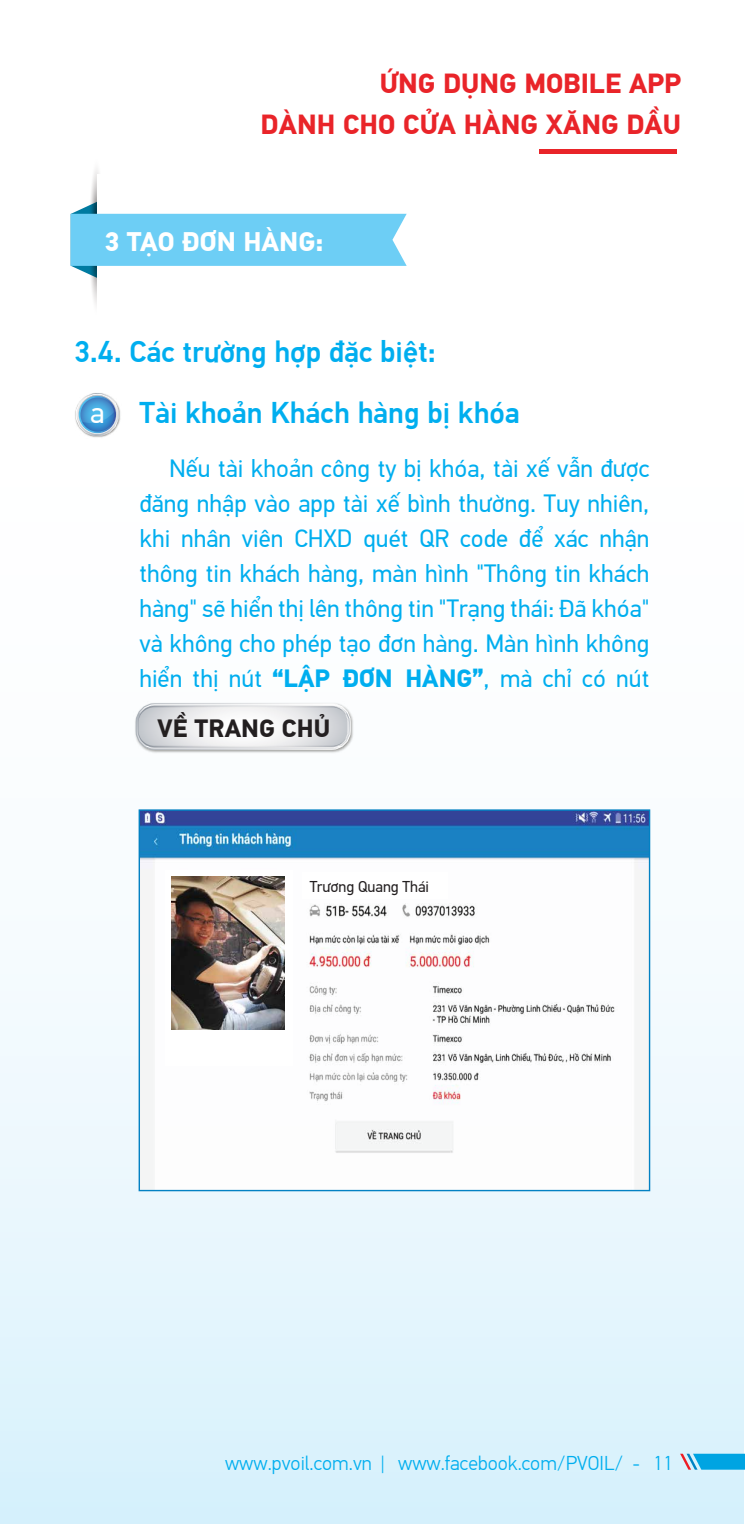
<style>
.page{position:relative;width:745px;height:1524px;background:#fff}
.page>*{position:absolute;margin:0;border:0;box-sizing:border-box;transform-origin:0 0}
.t1{font:500 30px/61.2px "SVN PF Din Text Pro";color:#00aeef}
.t2{font:700 27.5px/41.5px "SVN PF Din Text Pro";color:#e92429;text-align:right}
.t3{font:700 26.75px "SVN PF Din Text Pro";color:#fff}
.t4{font:25px/35px "SVN PF Din Text Pro";color:#00aeef;text-align:justify}
.t5{font:700 25px "SVN PF Din Text Pro";color:#231f20}
.t6{font:300 20px "SVN PF Din Text Pro";color:#00aeef}
.t7{font:15.75px "SVN PF Din Text Pro";color:#231f20}
.s1{font-weight:400;color:#fff}
.s2{font-weight:700}
</style>
<div class="page">
<div style="left:0;top:0;width:743px;height:1524px;background:linear-gradient(to bottom,#fff,#e0f3fc)"></div>
<svg style="left:679px;top:1453px;width:65px;height:16px"></svg>
<img style="left:133px;top:701px;width:222px;height:53px">
<svg style="left:136px;top:703px;width:214px;height:46px"></svg>
<img style="left:75px;top:392px;width:47px;height:47px">
<svg style="left:76px;top:393px;width:43px;height:43px"></svg>
<svg style="left:88px;top:155px;width:16px;height:163px"></svg>
<div style="left:97px;top:174px;width:46px;height:143px;background:#fff"></div>
<svg style="left:71px;top:199px;width:335px;height:81px"></svg>
<img style="left:140px;top:811px;width:507px;height:378px">
<div style="left:165px;top:870px;width:127px;height:195px;background:#fff"></div>
<img style="left:171px;top:877px;width:113px;height:152px">
<div style="left:302px;top:872px;width:145px;height:27px;background:#fff"></div>
<hr style="left:538px;top:150px;width:138px;height:4px;background:#e92429">
<p class="t2" style="left:260px;top:62px;width:421px">ỨNG DỤNG MOBILE APP<br>DÀNH CHO CỬA HÀNG XĂNG DẦU</p>
<p class="t3" style="left:104px;top:222px;width:220px">3 TẠO ĐƠN HÀNG:</p>
<p class="t1" style="left:90px;top:319px;width:431px;text-indent:-16px">3.4. Các trường hợp đặc biệt:<br><span class="s1">a</span> Tài khoản Khách hàng bị khóa</p>
<p class="t4" style="left:139px;top:449px;width:511px;text-indent:30px">Nếu tài khoản công ty bị khóa, tài xế vẫn được đăng nhập vào app tài xế bình thường. Tuy nhiên, khi nhân viên CHXD quét QR code để xác nhận thông tin khách hàng, màn hình "Thông tin khách hàng" sẽ hiển thị lên thông tin "Trạng thái: Đã khóa" và không cho phép tạo đơn hàng. Màn hình không hiển thị nút <span class="s2">“LẬP ĐƠN HÀNG”</span>, mà chỉ có nút</p>
<p class="t5" style="left:157px;top:710px;width:174px">VỀ TRANG CHỦ</p>
<p class="t7" style="left:309px;top:875px;width:121px">Trương Quang Thái</p>
<p class="t6" style="left:225px;top:1448px;width:449px">www.pvoil.com.vn | www.facebook.com/PVOIL/ - 11</p>
</div>
